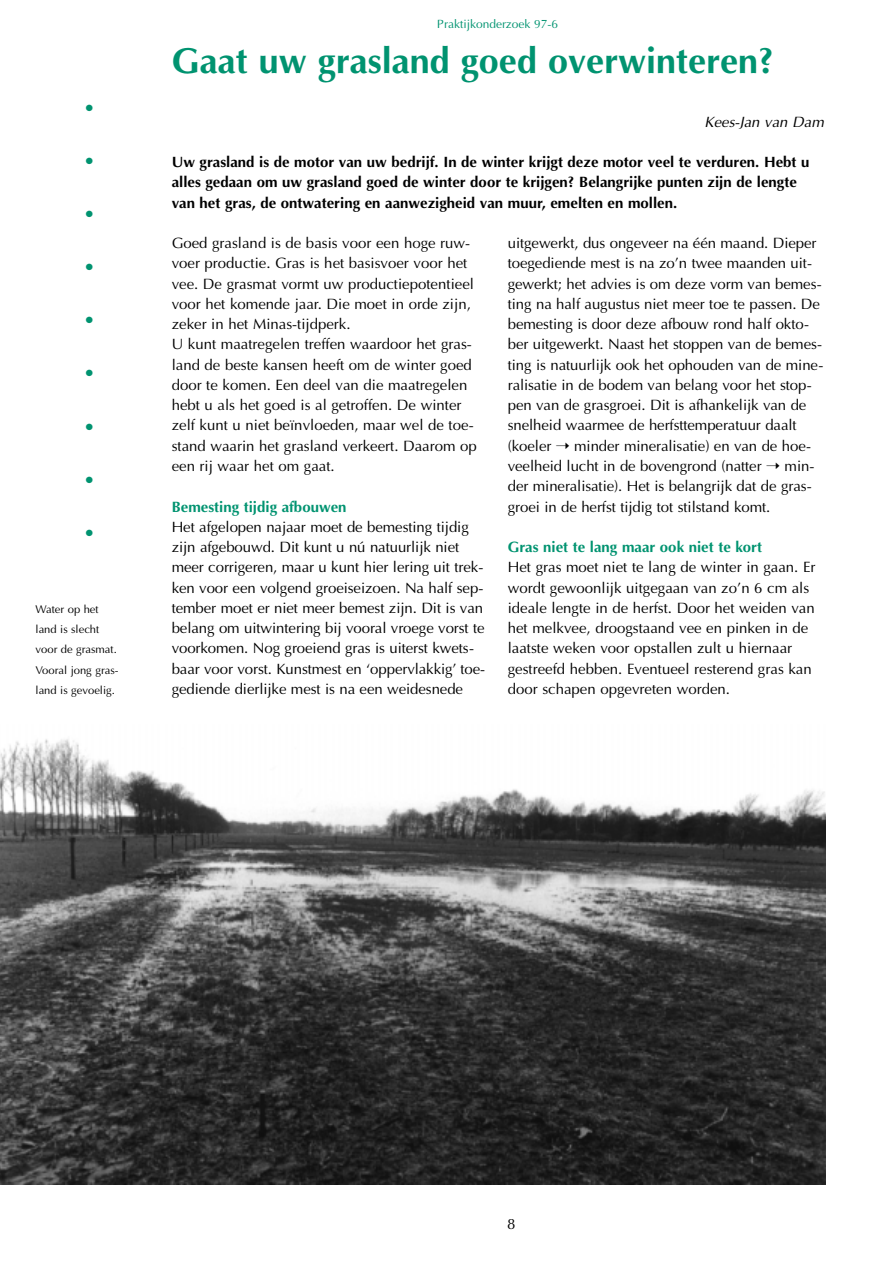
<style>
.page{position:relative;width:893px;height:1262px;background:#fff}
.page>*{position:absolute;margin:0;border:0;box-sizing:border-box;transform-origin:0 0}
.t1{font:700 36px "Optima";color:#009370}
.t2{font:15px/20.2px "Optima";letter-spacing:-.005em;color:#000}
.t3{font:700 15px/20.2px "Optima";color:#000}
.t4{font:700 15px "Optima";color:#009370}
.t5{font:italic 15px "Optima";color:#000}
.t6{font:12px "Optima";color:#009370}
.t7{font:11.25px/20.2px "Optima";color:#000}
.t8{font:9px "Zapf Dingbats";color:#009370}
</style>
<div class="page">
<img style="left:0;top:739px;width:825px;height:445px">
<p class="t8" style="left:86px;top:103px;width:9px">●</p>
<p class="t8" style="left:86px;top:156px;width:9px">●</p>
<p class="t8" style="left:86px;top:209px;width:9px">●</p>
<p class="t8" style="left:86px;top:263px;width:9px">●</p>
<p class="t8" style="left:86px;top:316px;width:9px">●</p>
<p class="t8" style="left:86px;top:369px;width:9px">●</p>
<p class="t8" style="left:86px;top:422px;width:9px">●</p>
<p class="t8" style="left:86px;top:475px;width:9px">●</p>
<p class="t8" style="left:86px;top:528px;width:9px">●</p>
<p class="t7" style="left:36px;top:600px;width:84px">Water op het land is slecht voor de grasmat.<br>Vooral jong gras&shy;land is gevoelig.</p>
<p class="t6" style="left:437px;top:19px;width:122px">Praktijkonderzoek 97-6</p>
<h1 class="t1" style="left:172px;top:46px;width:604px">Gaat uw grasland goed overwinteren?</h1>
<p class="t5" style="left:704px;top:115px;width:124px">Kees-Jan van Dam</p>
<p class="t3" style="left:172px;top:153px;width:639px">Uw grasland is de motor van uw bedrijf. In de winter krijgt deze motor veel te verduren. Hebt u alles gedaan om uw grasland goed de winter door te krijgen? Belangrijke punten zijn de lengte van het gras, de ontwatering en aanwezigheid van muur, emelten en mollen.</p>
<p class="t2" style="left:172px;top:234px;width:307px">Goed grasland is de basis voor een hoge ruw&shy;voer productie. Gras is het basisvoer voor het vee. De grasmat vormt uw productiepotentieel voor het komende jaar. Die moet in orde zijn, zeker in het Minas-tijdperk.<br>U kunt maatregelen treffen waardoor het gras&shy;land de beste kansen heeft om de winter goed door te komen. Een deel van die maatregelen hebt u als het goed is al getroffen. De winter zelf kunt u niet beïnvloeden, maar wel de toe&shy;stand waarin het grasland verkeert. Daarom op een rij waar het om gaat.</p>
<p class="t4" style="left:172px;top:500px;width:176px">Bemesting tijdig afbouwen</p>
<p class="t2" style="left:172px;top:518px;width:315px">Het afgelopen najaar moet de bemesting tijdig zijn afgebouwd. Dit kunt u nú natuurlijk niet meer corrigeren, maar u kunt hier lering uit trek&shy;ken voor een volgend groeiseizoen. Na half sep&shy;tember moet er niet meer bemest zijn. Dit is van belang om uitwintering bij vooral vroege vorst te voorkomen. Nog groeiend gras is uiterst kwets&shy;baar voor vorst. Kunstmest en ‘oppervlakkig’ toe&shy;gediende dierlijke mest is na een weidesnede</p>
<p class="t2" style="left:507px;top:234px;width:317px">uitgewerkt, dus ongeveer na één maand. Dieper toegediende mest is na zo’n twee maanden uit&shy;gewerkt; het advies is om deze vorm van bemes&shy;ting na half augustus niet meer toe te passen. De bemesting is door deze afbouw rond half okto&shy;ber uitgewerkt. Naast het stoppen van de bemes&shy;ting is natuurlijk ook het ophouden van de mine&shy;ralisatie in de bodem van belang voor het stop&shy;pen van de grasgroei. Dit is afhankelijk van de snelheid waarmee de herfsttemperatuur daalt (koeler ➝ minder mineralisatie) en van de hoe&shy;veelheid lucht in de bovengrond (natter ➝ min&shy;der mineralisatie). Het is belangrijk dat de gras&shy;groei in de herfst tijdig tot stilstand komt.</p>
<p class="t4" style="left:507px;top:541px;width:256px">Gras niet te lang maar ook niet te kort</p>
<p class="t2" style="left:507px;top:558px;width:309px">Het gras moet niet te lang de winter in gaan. Er wordt gewoonlijk uitgegaan van zo’n 6 cm als ideale lengte in de herfst. Door het weiden van het melkvee, droogstaand vee en pinken in de laatste weken voor opstallen zult u hiernaar gestreefd hebben. Eventueel resterend gras kan door schapen opgevreten worden.</p>
<p class="t2" style="left:507px;top:1215px;width:10px">8</p>
</div>
